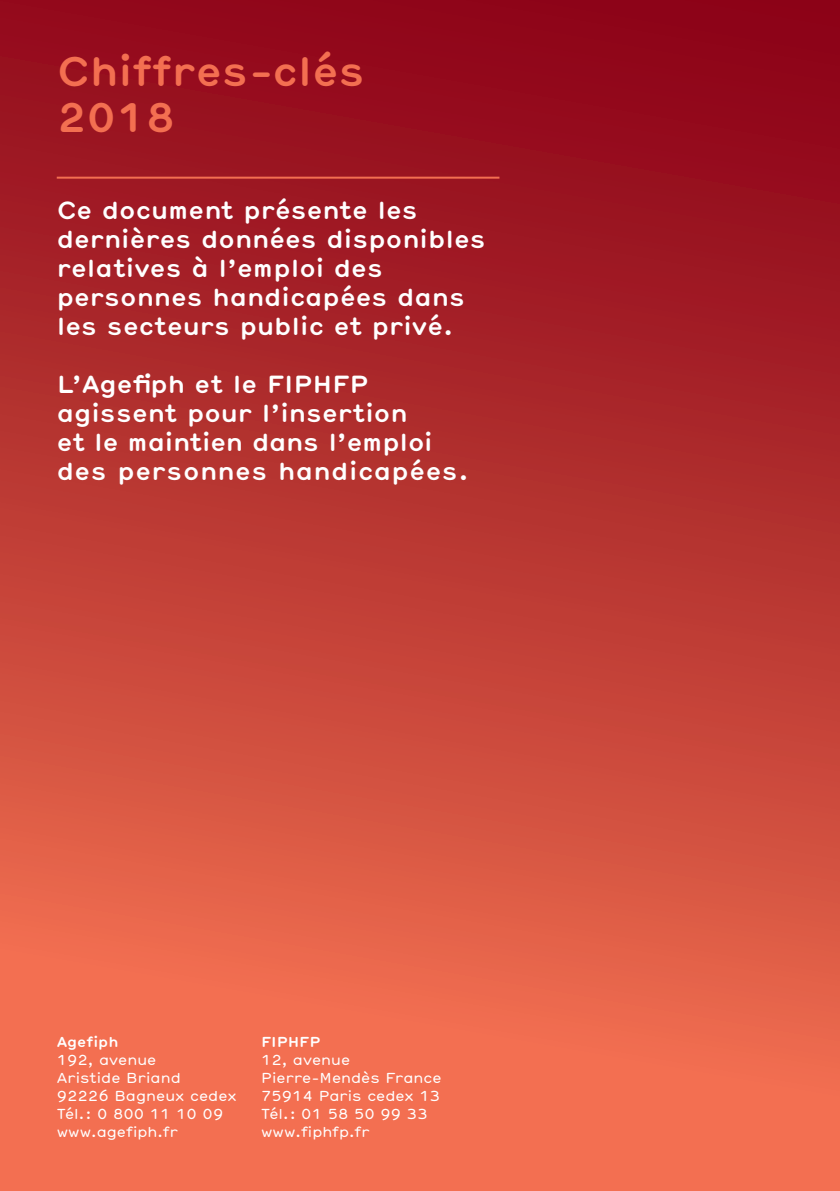
<style>
.page{position:relative;width:840px;height:1191px;background:#fff}
.page>*{position:absolute;margin:0;border:0;box-sizing:border-box;transform-origin:0 0}
.t1{font:700 40px/46.4px "Hermes Sans";color:#f36f51}
.t2{font:700 24px/29px "Hermes Sans";color:#fff}
.t3{font:14px/18px "Hermes Sans";color:#fff}
.t4{font:700 14px "Hermes Sans";color:#fff}
</style>
<div class="page">
<div style="left:0;top:0;width:839px;height:1191px;background:linear-gradient(to bottom,#890217,#fb7a56)"></div>
<hr style="left:57px;top:177px;width:442px;height:2px;background:#f36f51">
<h1 class="t1" style="left:57px;top:46px;width:310px">Chiffres-clés<br>2018</h1>
<p class="t2" style="left:57px;top:194px;width:430px">Ce document présente les dernières données disponibles relatives à l’emploi des personnes handicapées dans les secteurs public et privé.</p>
<p class="t2" style="left:57px;top:368px;width:413px">L’Agefiph et le FIPHFP agissent pour l’insertion<br>et le maintien dans l’emploi des personnes handicapées.</p>
<p class="t4" style="left:57px;top:1032px;width:63px">Agefiph</p>
<p class="t3" style="left:57px;top:1050px;width:181px">192, avenue<br>Aristide Briand<br>92226 Bagneux cedex<br>Tél.: 0 800 11 10 09 www.agefiph.fr</p>
<p class="t4" style="left:261px;top:1032px;width:61px">FIPHFP</p>
<p class="t3" style="left:261px;top:1050px;width:182px">12, avenue<br>Pierre-Mendès France<br>75914 Paris cedex 13<br>Tél.: 01 58 50 99 33 www.fiphfp.fr</p>
</div>
